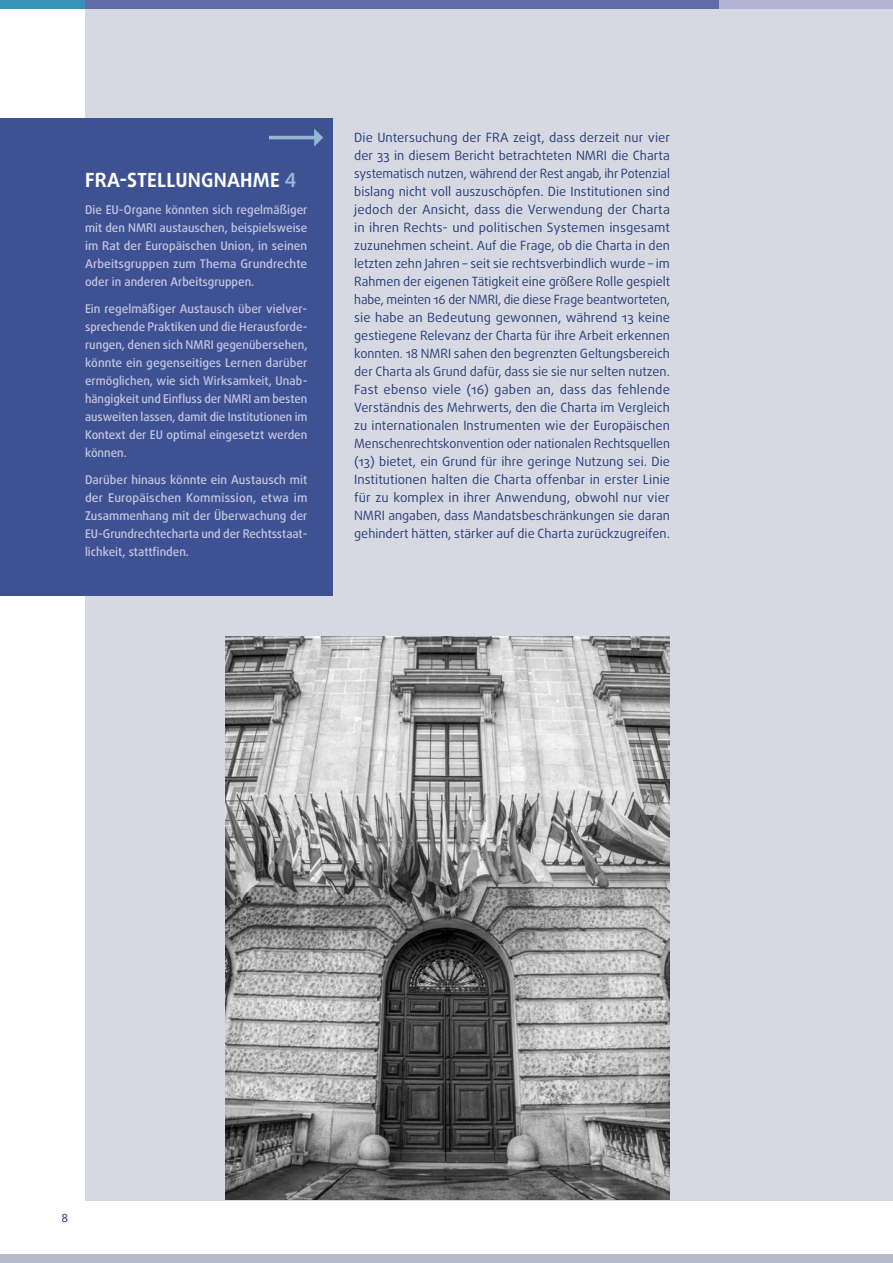
<style>
.page{position:relative;width:893px;height:1263px;background:#fff}
.page>*{position:absolute;margin:0;border:0;box-sizing:border-box;transform-origin:0 0}
.FRA_opinion_title{font:700 19.5px "Daxline Pro";letter-spacing:.01em;color:#fff}
.body_text{font:12.75px/18px "Daxline Pro";color:#2a3f79;text-align:justify}
.FRA_opinion_text{font:500 12px/18px "Daxline Pro";color:#c6c6df;text-align:justify}
.t1{font:500 11.25px "Daxline Pro";color:#3e5293}
.s1{color:#93b7d2}
</style>
<div class="page">
<div style="left:0;top:1254px;width:893px;height:9px;background:#b6bbca"></div>
<div style="left:393px;top:0;width:500px;height:10px;background:#b3b3d4"></div>
<div style="left:85px;top:0;width:634px;height:10px;background:#616ba5"></div>
<div style="left:0;top:0;width:85px;height:9px;background:#3991b8"></div>
<div style="left:85px;top:9px;width:808px;height:1192px;background:#d7d9e2"></div>
<div style="left:0;top:118px;width:333px;height:477px;background:#3e5293"></div>
<svg style="left:269px;top:129px;width:54px;height:18px"></svg>
<img style="left:225px;top:637px;width:445px;height:562px">
<p class="FRA_opinion_title" style="left:85px;top:167px;width:213px">FRA-STELLUNGNAHME <span class="s1">4</span></p>
<p class="FRA_opinion_text" style="left:85px;top:200px;width:224px">Die EU-Organe könnten sich regelmäßiger mit den NMRI austauschen, beispielsweise im Rat der Europäischen Union, in seinen Arbeitsgruppen zum Thema Grundrechte oder in anderen Arbeitsgruppen.</p>
<p class="FRA_opinion_text" style="left:85px;top:299px;width:224px">Ein regelmäßiger Austausch über vielver&shy;sprechende Praktiken und die Herausforde&shy;rungen, denen sich NMRI gegenübersehen, könnte ein gegenseitiges Lernen darüber ermöglichen, wie sich Wirksamkeit, Unab&shy;hängigkeit und Einfluss der NMRI am besten ausweiten lassen, damit die Institutionen im Kontext der EU optimal eingesetzt werden können.</p>
<p class="FRA_opinion_text" style="left:85px;top:470px;width:224px">Darüber hinaus könnte ein Austausch mit der Europäischen Kommission, etwa im Zusammenhang mit der Überwachung der EU-Grundrechtecharta und der Rechtsstaat&shy;lichkeit, stattfinden.</p>
<p class="body_text" style="left:354px;top:128px;width:317px">Die Untersuchung der FRA zeigt, dass derzeit nur vier der 33 in diesem Bericht betrachteten NMRI die Charta systematisch nutzen, während der Rest angab, ihr Potenzial bislang nicht voll auszuschöpfen. Die Institutionen sind jedoch der Ansicht, dass die Verwendung der Charta in ihren Rechts- und politischen Systemen insgesamt zuzunehmen scheint. Auf die Frage, ob die Charta in den letzten zehn Jahren – seit sie rechtsverbindlich wurde – im Rahmen der eigenen Tätigkeit eine größere Rolle gespielt habe, meinten 16 der NMRI, die diese Frage beantworteten, sie habe an Bedeutung gewonnen, während 13 keine gestiegene Relevanz der Charta für ihre Arbeit erkennen konnten. 18 NMRI sahen den begrenzten Geltungsbereich der Charta als Grund dafür, dass sie sie nur selten nutzen.<br>Fast ebenso viele (16) gaben an, dass das fehlende Verständnis des Mehrwerts, den die Charta im Vergleich zu internationalen Instrumenten wie der Europäischen Menschenrechtskonvention oder nationalen Rechtsquellen (13) bietet, ein Grund für ihre geringe Nutzung sei. Die Institutionen halten die Charta offenbar in erster Linie für zu komplex in ihrer Anwendung, obwohl nur vier NMRI angaben, dass Mandatsbeschränkungen sie daran gehindert hätten, stärker auf die Charta zurückzugreifen.</p>
<p class="t1" style="left:62px;top:1210px;width:8px">8</p>
</div>
